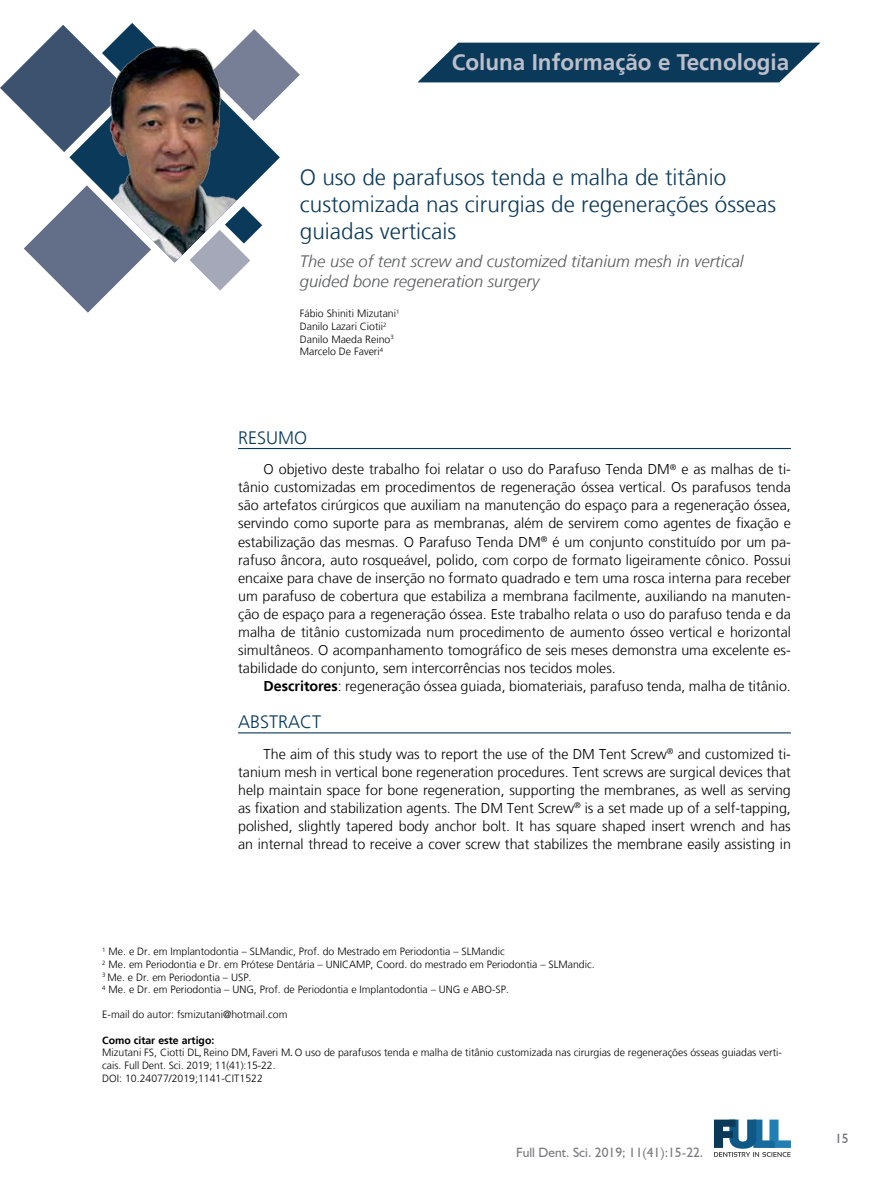
<style>
.page{position:relative;width:893px;height:1191px;background:#fff}
.page>*{position:absolute;margin:0;border:0;box-sizing:border-box;transform-origin:0 0}
.t1{font:300 22.5px/27px "Frutiger LT";color:#0a395a}
.t2{font:700 22.5px "Frutiger LT";color:#bdbfcb}
.t3{font:300 18px "Frutiger LT";color:#0a395a}
.t4{font:italic 300 16.5px/19.8px "Frutiger LT";color:#58595b}
.t5{font:300 14.25px/18px "Frutiger LT";color:#000;text-align:justify}
.t6{font:13.5px "Humanist 521 BT";color:#7b7c7f}
.t7{font:13.5px "Humanist 521 BT";color:#6d6e71}
.t8{font:300 10.5px/12.6px "Frutiger LT";color:#000}
.s1{font-weight:700}
.s2{font-family:"Cambria";font-weight:400}
</style>
<div class="page">
<svg style="left:239px;top:29px;width:61px;height:66px"></svg>
<svg style="left:24px;top:194px;width:114px;height:119px"></svg>
<svg style="left:0;top:23px;width:153px;height:129px"></svg>
<svg style="left:192px;top:263px;width:56px;height:28px"></svg>
<svg style="left:714px;top:1119px;width:77px;height:37px"></svg>
<svg style="left:417px;top:42px;width:404px;height:41px;background:#29526f"></svg>
<img style="left:78px;top:44px;width:202px;height:219px">
<hr style="left:238px;top:448px;width:553px;height:1px;background:#0a395a">
<hr style="left:238px;top:732px;width:553px;height:1px;background:#0a395a">
<h1 class="t2" style="left:452px;top:49px;width:339px">Coluna Informação e Tecnologia</h1>
<h1 class="t1" style="left:300px;top:164px;width:478px">O uso de parafusos tenda e malha de titânio customizada nas cirurgias de regenerações ósseas guiadas verticais</h1>
<p class="t4" style="left:300px;top:252px;width:445px">The use of tent screw and customized titanium mesh in vertical guided bone regeneration surgery</p>
<p class="t8" style="left:300px;top:308px;width:101px">Fábio Shiniti Mizutani<sup>1<br></sup>Danilo Lazari Ciotii<sup>2<br></sup>Danilo Maeda Reino<sup>3<br></sup>Marcelo De Faveri<sup>4</sup></p>
<p class="t3" style="left:238px;top:427px;width:71px">RESUMO</p>
<p class="t5" style="left:238px;top:461px;width:554px;text-indent:26px">O objetivo deste trabalho foi relatar o uso do Parafuso Tenda DM<sup>®</sup> e as malhas de ti&shy;tânio customizadas em procedimentos de regeneração óssea vertical. Os parafusos tenda são artefatos cirúrgicos que auxiliam na manutenção do espaço para a regeneração óssea, servindo como suporte para as membranas, além de servirem como agentes de fixação e estabilização das mesmas. O Parafuso Tenda DM<sup>®</sup> é um conjunto constituído por um pa&shy;rafuso âncora, auto rosqueável, polido, com corpo de formato ligeiramente cônico. Possui encaixe para chave de inserção no formato quadrado e tem uma rosca interna para receber um parafuso de cobertura que estabiliza a membrana facilmente, auxiliando na manuten&shy;ção de espaço para a regeneração óssea. Este trabalho relata o uso do parafuso tenda e da malha de titânio customizada num procedimento de aumento ósseo vertical e horizontal simultâneos. O acompanhamento tomográfico de seis meses demonstra uma excelente es&shy;tabilidade do conjunto, sem intercorrências nos tecidos moles.</p>
<p class="t5" style="left:264px;top:677px;width:529px"><span class="s1">Descritores</span>: regeneração óssea guiada, biomateriais, parafuso tenda, malha de titânio.</p>
<p class="t3" style="left:238px;top:711px;width:85px">ABSTRACT</p>
<p class="t5" style="left:238px;top:745px;width:554px;text-indent:26px">The aim of this study was to report the use of the DM Tent Screw<sup>®</sup> and customized ti&shy;tanium mesh in vertical bone regeneration procedures. Tent screws are surgical devices that help maintain space for bone regeneration, supporting the membranes, as well as serving as fixation and stabilization agents. The DM Tent Screw<sup>®</sup> is a set made up of a self-tapping, polished, slightly tapered body anchor bolt. It has square shaped insert wrench and has an internal thread to receive a cover screw that stabilizes the membrane easily assisting in</p>
<p class="t8" style="left:102px;top:945px;width:494px"><sup>1</sup> Me. e Dr. em Implantodontia – SLMandic, Prof. do Mestrado em Periodontia – SLMandic<br><sup>2</sup> Me. em Periodontia e Dr. em Prótese Dentária – UNICAMP, Coord. do mestrado em Periodontia – SLMandic.<br><sup>3</sup> Me. e Dr. em Periodontia – USP.<br><sup>4</sup> Me. e Dr. em Periodontia – UNG, Prof. de Periodontia e Implantodontia – UNG e ABO-SP.</p>
<p class="t8" style="left:102px;top:1008px;width:187px">E-mail do autor: fsmizutani@hotmail.com</p>
<p class="t8" style="left:102px;top:1034px;width:681px"><span class="s1">Como citar este artigo:<br></span>Mizutani FS, Ciotti DL<span class="s2">,</span> Reino DM<span class="s2">,</span> Faveri M<span class="s2">.</span> O uso de parafusos tenda e malha de titânio customizada nas cirurgias de regenerações ósseas guiadas verti&shy;cais. Full Dent. Sci. 2019; 11(41):15-22.<br>DOI: 10.24077/2019;1141-CIT1522</p>
<p class="t6" style="left:516px;top:1144px;width:189px">Full Dent. Sci. 2019; 11(41):15-22.</p>
<p class="t7" style="left:835px;top:1130px;width:15px">15</p>
</div>
